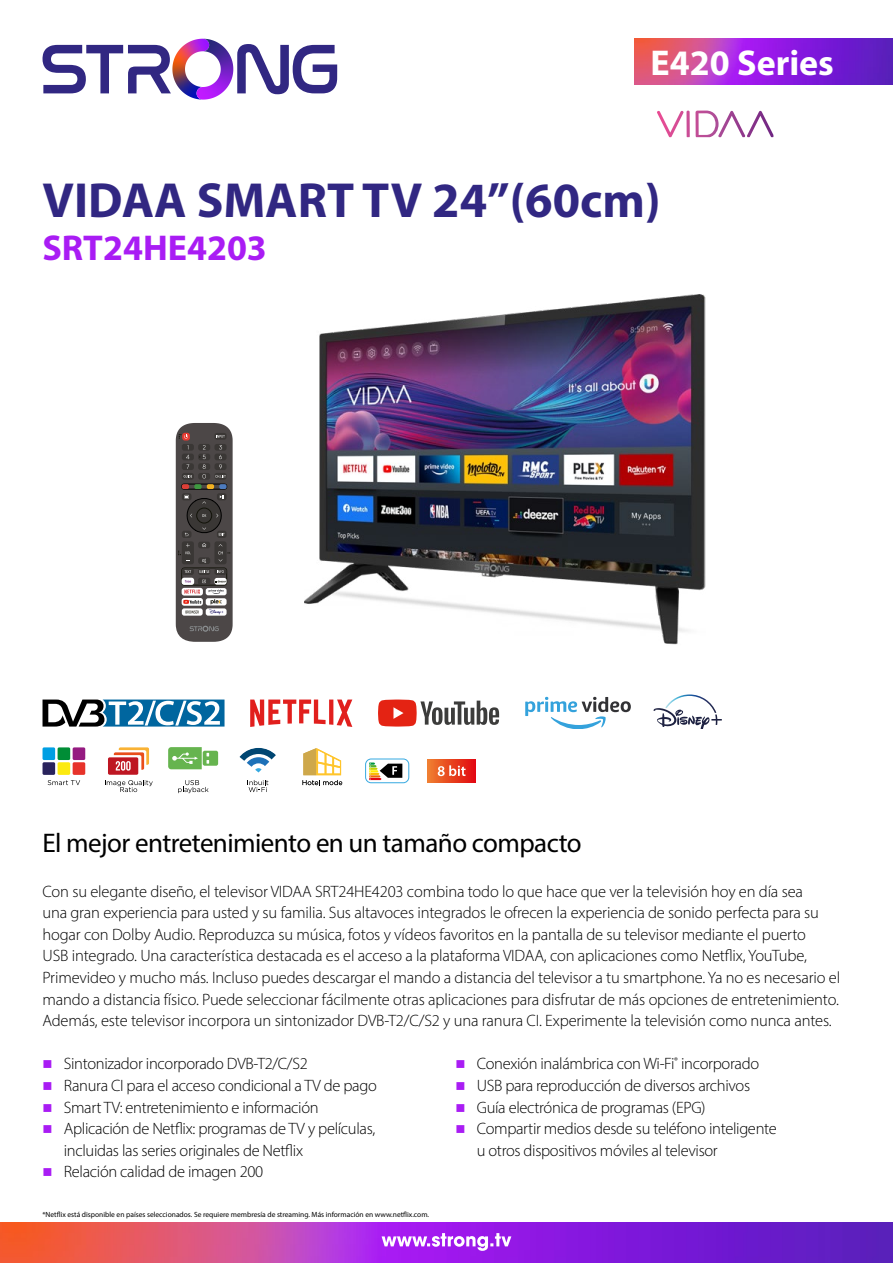
<style>
.page{position:relative;width:893px;height:1263px;background:#fff}
.page>*{position:absolute;margin:0;border:0;box-sizing:border-box;transform-origin:0 0}
.t1{font:700 49.5px "Myriad Pro";color:#312782}
.t2{font:700 36px "Myriad Pro";color:#a91cf4}
.t3{font:700 36px "Myriad Pro";color:#fff}
.t4{font:27px "Myriad Pro";letter-spacing:-.02em;color:#000}
.t5{font:300 16.5px/21.6px "Myriad Pro";letter-spacing:-.01em;color:#000}
.t6{font:7.5px "Myriad Pro";color:#000}
</style>
<div class="page">
<img style="left:0;top:1222px;width:893px;height:41px">
<svg style="left:382px;top:1233px;width:129px;height:18px"></svg>
<svg style="left:237px;top:44px;width:100px;height:50px"></svg>
<svg style="left:43px;top:39px;width:178px;height:61px"></svg>
<img style="left:634px;top:39px;width:259px;height:45px">
<img style="left:304px;top:294px;width:402px;height:351px">
<svg style="left:43px;top:699px;width:182px;height:27px"></svg>
<svg style="left:378px;top:699px;width:121px;height:27px"></svg>
<svg style="left:250px;top:699px;width:102px;height:28px"></svg>
<svg style="left:525px;top:697px;width:106px;height:31px"></svg>
<svg style="left:653px;top:708px;width:69px;height:20px"></svg>
<img style="left:665px;top:694px;width:51px;height:19px">
<svg style="left:178px;top:780px;width:31px;height:13px"></svg>
<svg style="left:168px;top:747px;width:50px;height:22px"></svg>
<svg style="left:48px;top:780px;width:32px;height:5px"></svg>
<div style="left:43px;top:747px;width:12px;height:13px;background:#009fe3;border-radius:2px"></div>
<div style="left:58px;top:747px;width:12px;height:13px;background:#008d36;border-radius:2px"></div>
<div style="left:73px;top:747px;width:12px;height:13px;background:#951b81;border-radius:2px"></div>
<div style="left:43px;top:762px;width:12px;height:13px;background:#29235c;border-radius:2px"></div>
<div style="left:58px;top:762px;width:12px;height:13px;background:#fcea10;border-radius:2px"></div>
<div style="left:73px;top:762px;width:12px;height:13px;background:#e7332a;border-radius:2px"></div>
<svg style="left:105px;top:780px;width:48px;height:12px"></svg>
<div style="left:108px;top:757px;width:30px;height:18px;background:#be1622;border-radius:2px"></div>
<hr style="left:121px;top:761px;width:4px;height:10px;background:#e39ba0;border-radius:2px">
<svg style="left:114px;top:747px;width:35px;height:23px"></svg>
<svg style="left:248px;top:780px;width:20px;height:12px"></svg>
<svg style="left:239px;top:748px;width:37px;height:24px"></svg>
<svg style="left:303px;top:748px;width:39px;height:37px"></svg>
<div style="left:365px;top:759px;width:44px;height:24px;border:1px solid #36a9e1;border-radius:6px"></div>
<svg style="left:369px;top:762px;width:33px;height:18px"></svg>
<div style="left:428px;top:759px;width:47px;height:24px;background:linear-gradient(to right,#ee7d2d,#e20a10)"></div>
<svg style="left:438px;top:765px;width:28px;height:11px"></svg>
<svg style="left:176px;top:423px;width:57px;height:219px;background:#5a5554"></svg>
<svg style="left:657px;top:110px;width:116px;height:27px"></svg>
<h2 class="t3" style="left:651px;top:39px;width:185px">E420 Series</h2>
<h1 class="t1" style="left:43px;top:168px;width:620px">VIDAA SMART TV 24’’(60cm)</h1>
<h2 class="t2" style="left:43px;top:224px;width:226px">SRT24HE4203</h2>
<h3 class="t4" style="left:43px;top:826px;width:541px">El mejor entretenimiento en un tamaño compacto</h3>
<p class="t5" style="left:43px;top:880px;width:799px">Con su elegante diseño, el televisor VIDAA SRT24HE4203 combina todo lo que hace que ver la televisión hoy en día sea<br>una gran experiencia para usted y su familia. Sus altavoces integrados le ofrecen la experiencia de sonido perfecta para su hogar con Dolby Audio. Reproduzca su música, fotos y vídeos favoritos en la pantalla de su televisor mediante el puerto<br>USB integrado. Una característica destacada es el acceso a la plataforma VIDAA, con aplicaciones como Netflix, YouTube, Primevideo y mucho más. Incluso puedes descargar el mando a distancia del televisor a tu smartphone. Ya no es necesario el mando a distancia físico. Puede seleccionar fácilmente otras aplicaciones para disfrutar de más opciones de entretenimiento.<br>Además, este televisor incorpora un sintonizador DVB-T2/C/S2 y una ranura CI. Experimente la televisión como nunca antes.</p>
<p class="t5" style="left:64px;top:1053px;width:315px">Sintonizador incorporado DVB-T2/C/S2<br>Ranura CI para el acceso condicional a TV de pago Smart TV: entretenimiento e información Aplicación de Netflix: programas de TV y películas, incluidas las series originales de Netflix<br>Relación calidad de imagen 200</p>
<p class="t5" style="left:477px;top:1053px;width:302px">Conexión inalámbrica con Wi-Fi<sup>®</sup> incorporado USB para reproducción de diversos archivos Guía electrónica de programas (EPG)<br>Compartir medios desde su teléfono inteligente u otros dispositivos móviles al televisor</p>
<p class="t6" style="left:43px;top:1210px;width:388px">*Netflix está disponible en países seleccionados. Se requiere membresía de streaming. Más información en www.netflix.com.</p>
</div>
